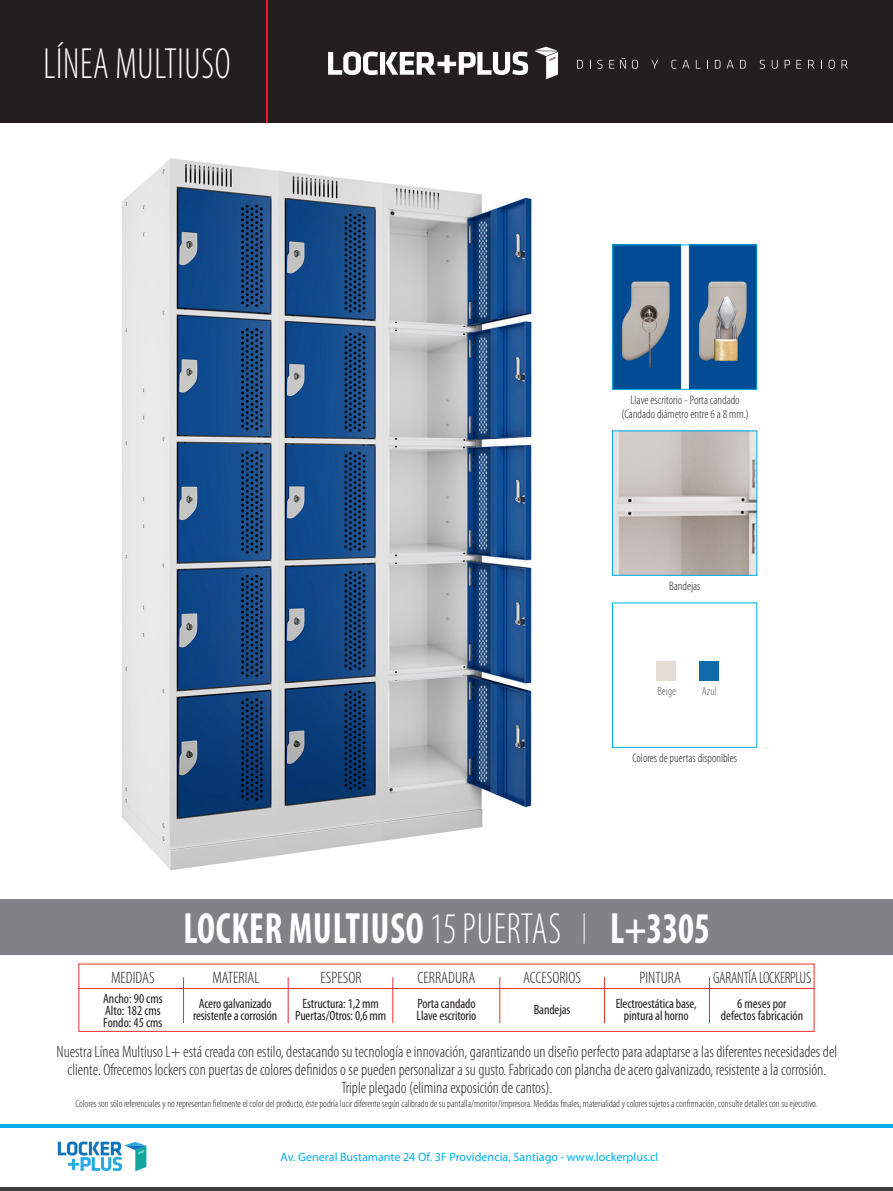
<style>
.page{position:relative;width:893px;height:1191px;background:#fff}
.page>*{position:absolute;margin:0;border:0;box-sizing:border-box;transform-origin:0 0}
.t1{font:700 condensed 43.95px "Myriad Pro";letter-spacing:.02em;color:#fff;scale:.85 1}
.t2{font:300 condensed 43.95px "Myriad Pro";letter-spacing:.02em;color:#fff;scale:.85 1}
.t3{font:300 condensed 16.5px/18px "Myriad Pro";color:#231f20;text-align:center}
.t4{font:300 condensed 16.5px "Myriad Pro";letter-spacing:-.02em;color:#231f20;scale:.94 1}
.t5{font:condensed 13.5px/12px "Myriad Pro";letter-spacing:-.01em;color:#231f20;text-align:center}
.t6{font:300 condensed 12.3px/13.5px "Myriad Pro";color:#231f20;text-align:center}
.t7{font:12.15px "Myriad Pro";color:#00aeef}
.t8{font:300 condensed 12px "Myriad Pro";color:#57585a}
.t9{font:300 condensed 10.5px "Myriad Pro";color:#231f20}
.s1{font-weight:300}
</style>
<div class="page">
<div style="left:0;top:0;width:893px;height:123px;background:#231f20"></div>
<hr style="left:266px;top:0;width:2px;height:123px;background:#ee1d23">
<svg style="left:328px;top:52px;width:200px;height:23px"></svg>
<svg style="left:534px;top:47px;width:24px;height:32px"></svg>
<svg style="left:577px;top:60px;width:6px;height:9px"></svg>
<svg style="left:597px;top:60px;width:5px;height:9px"></svg>
<svg style="left:609px;top:60px;width:5px;height:9px"></svg>
<svg style="left:620px;top:58px;width:6px;height:11px"></svg>
<svg style="left:632px;top:60px;width:6px;height:9px"></svg>
<svg style="left:651px;top:60px;width:7px;height:9px"></svg>
<svg style="left:671px;top:60px;width:5px;height:9px"></svg>
<svg style="left:682px;top:60px;width:7px;height:9px"></svg>
<svg style="left:696px;top:60px;width:4px;height:9px"></svg>
<svg style="left:715px;top:60px;width:5px;height:9px"></svg>
<svg style="left:726px;top:60px;width:8px;height:9px"></svg>
<svg style="left:740px;top:60px;width:6px;height:9px"></svg>
<svg style="left:760px;top:60px;width:5px;height:9px"></svg>
<svg style="left:772px;top:60px;width:6px;height:9px"></svg>
<svg style="left:785px;top:60px;width:5px;height:9px"></svg>
<svg style="left:796px;top:60px;width:5px;height:9px"></svg>
<svg style="left:808px;top:60px;width:6px;height:9px"></svg>
<svg style="left:829px;top:60px;width:6px;height:9px"></svg>
<svg style="left:841px;top:60px;width:7px;height:9px"></svg>
<hr style="left:0;top:1124px;width:893px;height:3px;background:#00aeef">
<div style="left:0;top:1186px;width:893px;height:5px;background:#3e3e3f"></div>
<svg style="left:58px;top:1141px;width:88px;height:30px"></svg>
<div style="left:0;top:899px;width:893px;height:56px;background:#808285"></div>
<hr style="left:584px;top:913px;width:1px;height:30px;background:#fff">
<div style="left:79px;top:988px;width:735px;height:43px;border:1px solid #eb2e29"></div>
<hr style="left:183px;top:977px;width:1px;height:46px;background:#eb2e29">
<hr style="left:288px;top:977px;width:1px;height:46px;background:#eb2e29">
<hr style="left:393px;top:977px;width:1px;height:46px;background:#eb2e29">
<hr style="left:499px;top:977px;width:1px;height:46px;background:#eb2e29">
<hr style="left:604px;top:977px;width:1px;height:46px;background:#eb2e29">
<hr style="left:709px;top:977px;width:1px;height:46px;background:#eb2e29">
<img style="left:122px;top:158px;width:410px;height:713px">
<img style="left:614px;top:432px;width:141px;height:141px">
<div style="left:656px;top:662px;width:19px;height:19px;background:#e2dcd5"></div>
<div style="left:699px;top:662px;width:19px;height:19px;background:#106bab"></div>
<img style="left:614px;top:246px;width:141px;height:142px">
<div style="left:612px;top:244px;width:145px;height:146px;border:1px solid #00aeef"></div>
<h1 class="t2" style="left:43px;top:40px;width:222px">LÍNEA MULTIUSO</h1>
<p class="t6" style="left:621px;top:394px;width:129px">Llave escritorio - Porta candado (Candado diámetro entre 6 a 8 mm.)</p>
<p class="t6" style="left:669px;top:579px;width:33px">Bandejas</p>
<p class="t8" style="left:657px;top:685px;width:20px">Beige</p>
<p class="t8" style="left:702px;top:685px;width:17px">Azul</p>
<p class="t6" style="left:632px;top:751px;width:106px">Colores de puertas disponibles</p>
<p class="t1" style="left:183px;top:901px;width:446px">LOCKER MULTIUSO <span class="s1">15 PUERTAS</span></p>
<p class="t1" style="left:610px;top:901px;width:119px">L+3305</p>
<p class="t3" style="left:111px;top:968px;width:45px">MEDIDAS</p>
<p class="t3" style="left:213px;top:968px;width:49px">MATERIAL</p>
<p class="t3" style="left:320px;top:968px;width:43px">ESPESOR</p>
<p class="t5" style="left:103px;top:992px;width:61px;text-align:left">Ancho: 90 cms<br>Alto: 182 cms<br>Fondo: 45 cms</p>
<p class="t5" style="left:193px;top:997px;width:86px">Acero galvanizado resistente a corrosión</p>
<p class="t5" style="left:302px;top:997px;width:78px">Estructura: 1,2 mm</p>
<p class="t5" style="left:295px;top:1009px;width:92px">Puertas/Otros: 0,6 mm</p>
<p class="t3" style="left:418px;top:968px;width:59px">CERRADURA</p>
<p class="t3" style="left:523px;top:968px;width:59px">ACCESORIOS</p>
<p class="t3" style="left:639px;top:968px;width:43px">PINTURA</p>
<p class="t5" style="left:534px;top:1003px;width:38px">Bandejas</p>
<p class="t5" style="left:417px;top:997px;width:61px;text-align:left">Porta candado<br>Llave escritorio</p>
<p class="t5" style="left:616px;top:997px;width:83px">Electroestática base, pintura al horno</p>
<p class="t4" style="left:713px;top:968px;width:106px">GARANTÍA LOCKERPLUS</p>
<p class="t5" style="left:721px;top:997px;width:84px">6 meses por defectos fabricación</p>
<p class="t3" style="left:57px;top:1042px;width:782px">Nuestra Línea Multiuso L+ está creada con estilo, destacando su tecnología e innovación, garantizando un diseño perfecto para adaptarse a las diferentes necesidades del cliente. Ofrecemos lockers con puertas de colores definidos o se pueden personalizar a su gusto. Fabricado con plancha de acero galvanizado, resistente a la corrosión.</p>
<p class="t3" style="left:341px;top:1078px;width:213px">Triple plegado (elimina exposición de cantos).</p>
<p class="t9" style="left:76px;top:1097px;width:743px">Colores son sólo referenciales y no representan fielmente el color del producto, éste podría lucir diferente según calibrado de su pantalla/monitor/impresora. Medidas finales, materialidad y colores sujetos a confirmación, consulte detalles con su ejecutivo.</p>
<p class="t7" style="left:281px;top:1149px;width:379px">Av. General Bustamante 24 Of. 3F Providencia, Santiago - www.lockerplus.cl</p>
</div>
